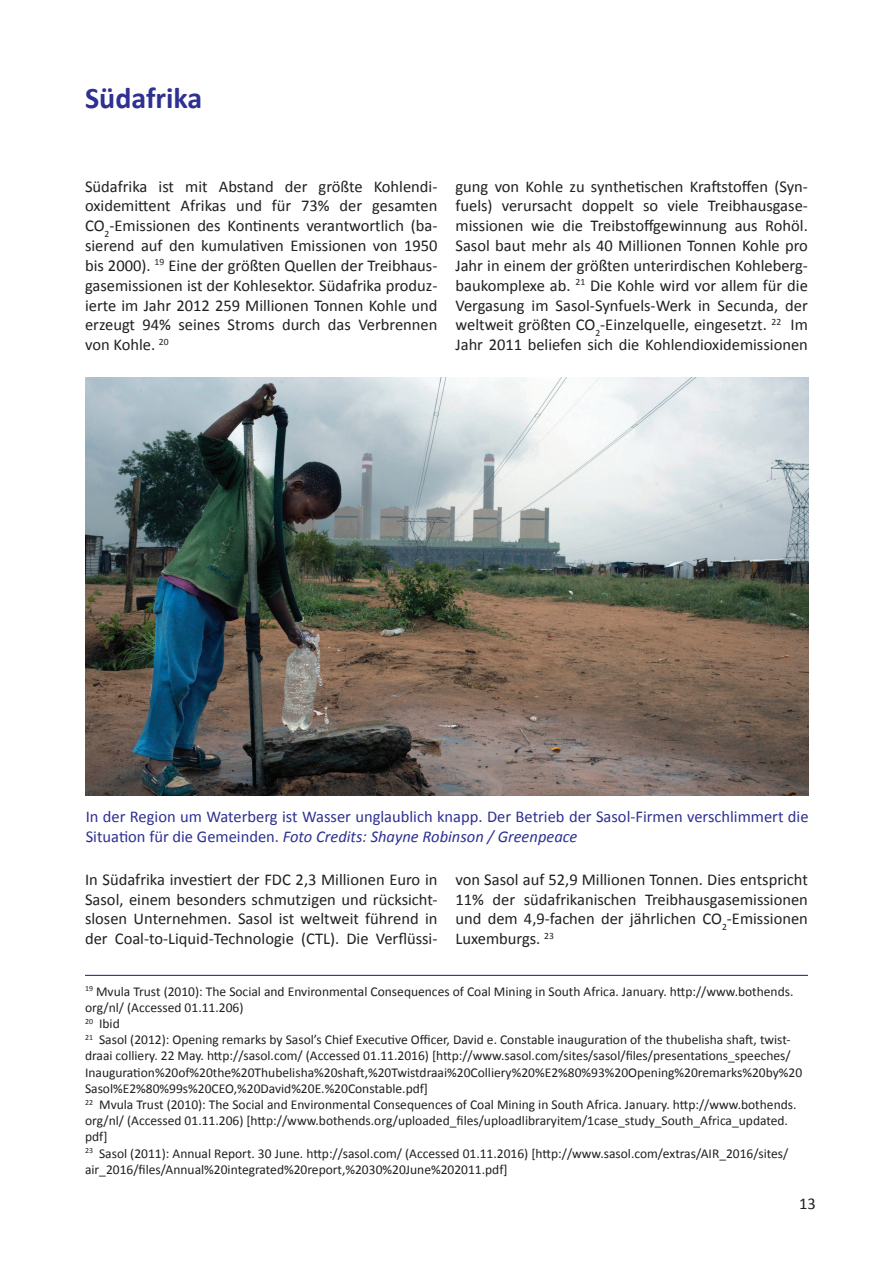
<style>
.page{position:relative;width:893px;height:1263px;background:#fff}
.page>*{position:absolute;margin:0;border:0;box-sizing:border-box;transform-origin:0 0}
.t1{font:700 30px "Calibri";color:#2e3092}
.t2{font:16.5px/19.8px "Calibri";color:#231f20;text-align:justify}
.t3{font:16.5px/19.8px "Calibri";color:#2e3092}
.t4{font:13.5px/16.2px "Calibri";color:#231f20}
.s1{font-style:italic}
</style>
<div class="page">
<hr style="left:85px;top:975px;width:723px;height:1px;background:#2e3092">
<img style="left:86px;top:378px;width:723px;height:418px">
<h1 class="t1" style="left:85px;top:78px;width:119px">Südafrika</h1>
<p class="t2" style="left:85px;top:176px;width:354px">Südafrika ist mit Abstand der größte Kohlendi&shy;oxidemittent Afrikas und für 73% der gesamten CO<sub>2</sub>-Emissionen des Kontinents verantwortlich (ba&shy;sierend auf den kumulativen Emissionen von 1950 bis 2000). <sup>19</sup> Eine der größten Quellen der Treibhaus&shy;gasemissionen ist der Kohlesektor. Südafrika produz&shy;ierte im Jahr 2012 259 Millionen Tonnen Kohle und erzeugt 94% seines Stroms durch das Verbrennen von Kohle. <sup>20</sup></p>
<p class="t2" style="left:455px;top:176px;width:354px">gung von Kohle zu synthetischen Kraftstoffen (Syn&shy;fuels) verursacht doppelt so viele Treibhausgase&shy;missionen wie die Treibstoffgewinnung aus Rohöl.<br>Sasol baut mehr als 40 Millionen Tonnen Kohle pro Jahr in einem der größten unterirdischen Kohleberg&shy;baukomplexe ab. <sup>21</sup> Die Kohle wird vor allem für die Vergasung im Sasol-Synfuels-Werk in Secunda, der weltweit größten CO<sub>2</sub>-Einzelquelle, eingesetzt. <sup>22</sup> Im Jahr 2011 beliefen sich die Kohlendioxidemissionen</p>
<p class="t3" style="left:86px;top:807px;width:724px">In der Region um Waterberg ist Wasser unglaublich knapp. Der Betrieb der Sasol-Firmen verschlimmert die<br>Situation für die Gemeinden. <span class="s1">Foto Credits: Shayne Robinson / Greenpeace</span></p>
<p class="t2" style="left:85px;top:869px;width:354px">In Südafrika investiert der FDC 2,3 Millionen Euro in Sasol, einem besonders schmutzigen und rücksicht&shy;slosen Unternehmen. Sasol ist weltweit führend in der Coal-to-Liquid-Technologie (CTL). Die Verflüssi-</p>
<p class="t2" style="left:455px;top:869px;width:354px">von Sasol auf 52,9 Millionen Tonnen. Dies entspricht 11% der südafrikanischen Treibhausgasemissionen und dem 4,9-fachen der jährlichen CO<sub>2</sub>-Emissionen Luxemburgs. <sup>23</sup></p>
<p class="t4" style="left:85px;top:983px;width:719px"><sup>19</sup> Mvula Trust (2010): The Social and Environmental Consequences of Coal Mining in South Africa. January. http://www.bothends. org/nl/ (Accessed 01.11.206)<br><sup>20</sup> Ibid<br><sup>21</sup> Sasol (2012): Opening remarks by Sasol’s Chief Executive Officer, David e. Constable inauguration of the thubelisha shaft, twist&shy;draai colliery. 22 May. http://sasol.com/ (Accessed 01.11.2016) [http://www.sasol.com/sites/sasol/files/presentations_speeches/ Inauguration%20of%20the%20Thubelisha%20shaft,%20Twistdraai%20Colliery%20%E2%80%93%20Opening%20remarks%20by%20<br>Sasol%E2%80%99s%20CEO,%20David%20E.%20Constable.pdf]<br><sup>22</sup> Mvula Trust (2010): The Social and Environmental Consequences of Coal Mining in South Africa. January. http://www.bothends. org/nl/ (Accessed 01.11.206) [http://www.bothends.org/uploaded_files/uploadlibraryitem/1case_study_South_Africa_updated. pdf]<br><sup>23</sup> Sasol (2011): Annual Report. 30 June. http://sasol.com/ (Accessed 01.11.2016) [http://www.sasol.com/extras/AIR_2016/sites/ air_2016/files/Annual%20integrated%20report,%2030%20June%202011.pdf]</p>
<p class="t2" style="left:799px;top:1193px;width:18px">13</p>
</div>
